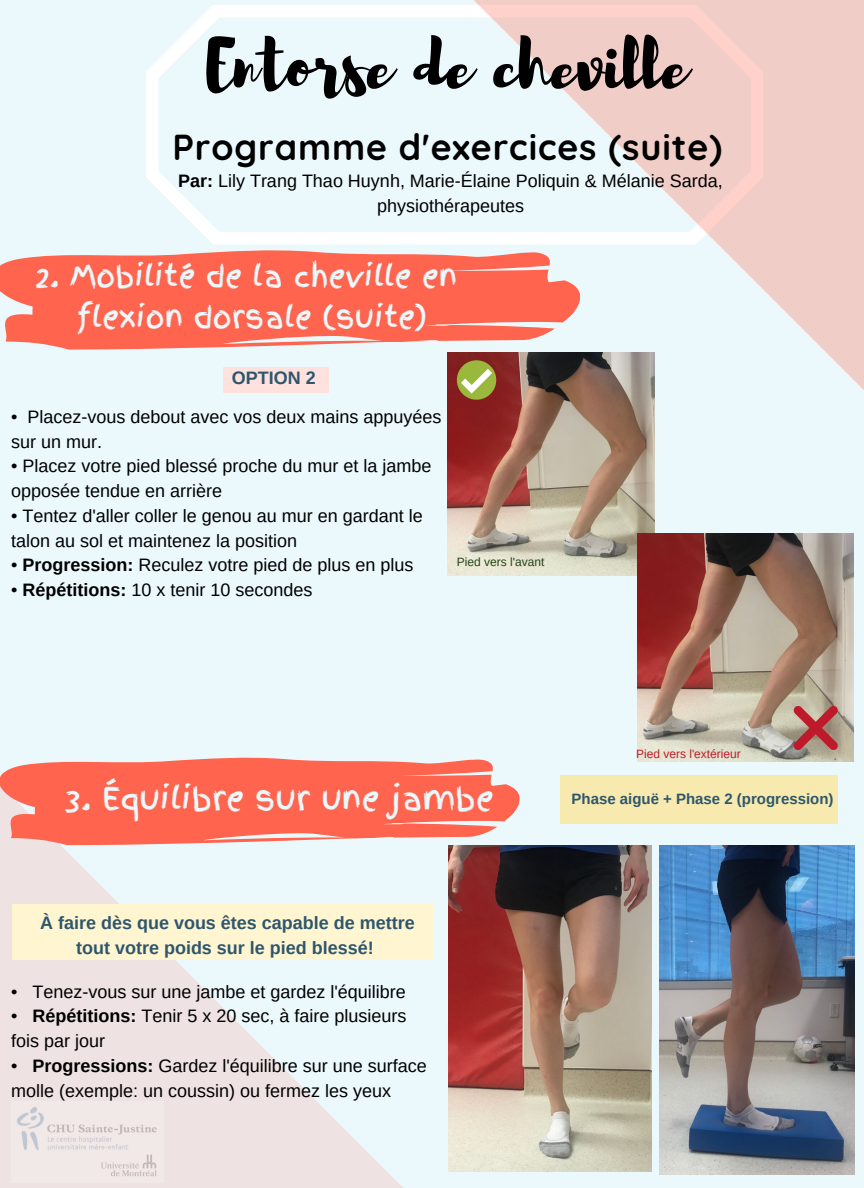
<style>
.page{position:relative;width:864px;height:1188px;background:#ecf9fc}
.page>*{position:absolute;margin:0;border:0;box-sizing:border-box;transform-origin:0 0}
.t1{font:67.5px "Brusher";color:#000}
.t2{font:700 36px "Quicksand";letter-spacing:.025em;color:#000}
.t3{font:31.5px "Finger Paint";color:#ecf9fc}
.t4{font:29.7px/41.2px "Finger Paint";color:#ecf9fc;text-align:center}
.t5{font:18px/24.8px "Arimo";color:#000}
.t6{font:700 18px/24.8px "Arimo";color:#2e566d;text-align:center}
.t7{font:700 15px "Arimo";color:#2e566d}
.t8{font:12px "Arimo";color:#bf1a2c}
.t9{font:12px "Arimo";color:#264419}
.s1{font-weight:700}
</style>
<div class="page">
<svg style="left:146px;top:5px;width:327px;height:217px"></svg>
<svg style="left:473px;top:0;width:391px;height:391px;fill:#f1cdc8"></svg>
<svg style="left:0;top:870px;width:404px;height:318px;fill:#eee3e2"></svg>
<div style="left:13px;top:904px;width:420px;height:55px;background:#fff6d1"></div>
<svg style="left:0;top:757px;width:520px;height:113px;fill:#ff644e"></svg>
<img style="left:11px;top:1102px;width:152px;height:81px">
<img style="left:449px;top:845px;width:202px;height:326px">
<img style="left:660px;top:845px;width:195px;height:330px">
<div style="left:560px;top:775px;width:278px;height:49px;background:#f8eaae"></div>
<div style="left:223px;top:367px;width:106px;height:26px;background:#ffe2dd"></div>
<img style="left:447px;top:353px;width:207px;height:223px">
<img style="left:638px;top:534px;width:216px;height:227px">
<svg style="left:457px;top:378px;width:39px;height:22px"></svg>
<svg style="left:0;top:222px;width:583px;height:156px;fill:#ff644e"></svg>
<svg style="left:793px;top:706px;width:45px;height:44px;background:#b56461"></svg>
<h1 class="t1" style="left:206px;top:21px;width:483px">Entorse de cheville</h1>
<h2 class="t2" style="left:172px;top:124px;width:551px">Programme d'exercices (suite)</h2>
<p class="t5" style="left:178px;top:168px;width:546px;text-align:center"><span class="s1">Par:</span> Lily Trang Thao Huynh, Marie-Élaine Poliquin &amp; Mélanie Sarda, physiothérapeutes</p>
<h3 class="t4" style="left:36px;top:256px;width:423px">2. Mobilité de la cheville en flexion dorsale (suite)</h3>
<p class="t6" style="left:232px;top:365px;width:85px">OPTION 2</p>
<p class="t5" style="left:11px;top:404px;width:432px">• Placez-vous debout avec vos deux mains appuyées sur un mur.</p>
<p class="t5" style="left:11px;top:454px;width:422px">• Placez votre pied blessé proche du mur et la jambe opposée tendue en arrière</p>
<p class="t5" style="left:11px;top:503px;width:413px">• Tentez d'aller coller le genou au mur en gardant le talon au sol et maintenez la position</p>
<p class="t5" style="left:11px;top:553px;width:404px">• <span class="s1">Progression:</span> Reculez votre pied de plus en plus</p>
<p class="t5" style="left:11px;top:578px;width:303px">• <span class="s1">Répétitions:</span> 10 x tenir 10 secondes</p>
<p class="t9" style="left:457px;top:555px;width:89px">Pied vers l'avant</p>
<h3 class="t3" style="left:65px;top:776px;width:430px">3. Équilibre sur une jambe</h3>
<p class="t6" style="left:40px;top:911px;width:376px">À faire dès que vous êtes capable de mettre tout votre poids sur le pied blessé!</p>
<p class="t5" style="left:11px;top:979px;width:396px">• Tenez-vous sur une jambe et gardez l'équilibre</p>
<p class="t5" style="left:11px;top:1004px;width:397px">• <span class="s1">Répétitions:</span> Tenir 5 x 20 sec, à faire plusieurs fois par jour</p>
<p class="t5" style="left:11px;top:1053px;width:417px">• <span class="s1">Progressions:</span> Gardez l'équilibre sur une surface molle (exemple: un coussin) ou fermez les yeux</p>
<p class="t8" style="left:636px;top:747px;width:106px">Pied vers l'extérieur</p>
<p class="t7" style="left:572px;top:791px;width:264px">Phase aiguë + Phase 2 (progression)</p>
</div>
